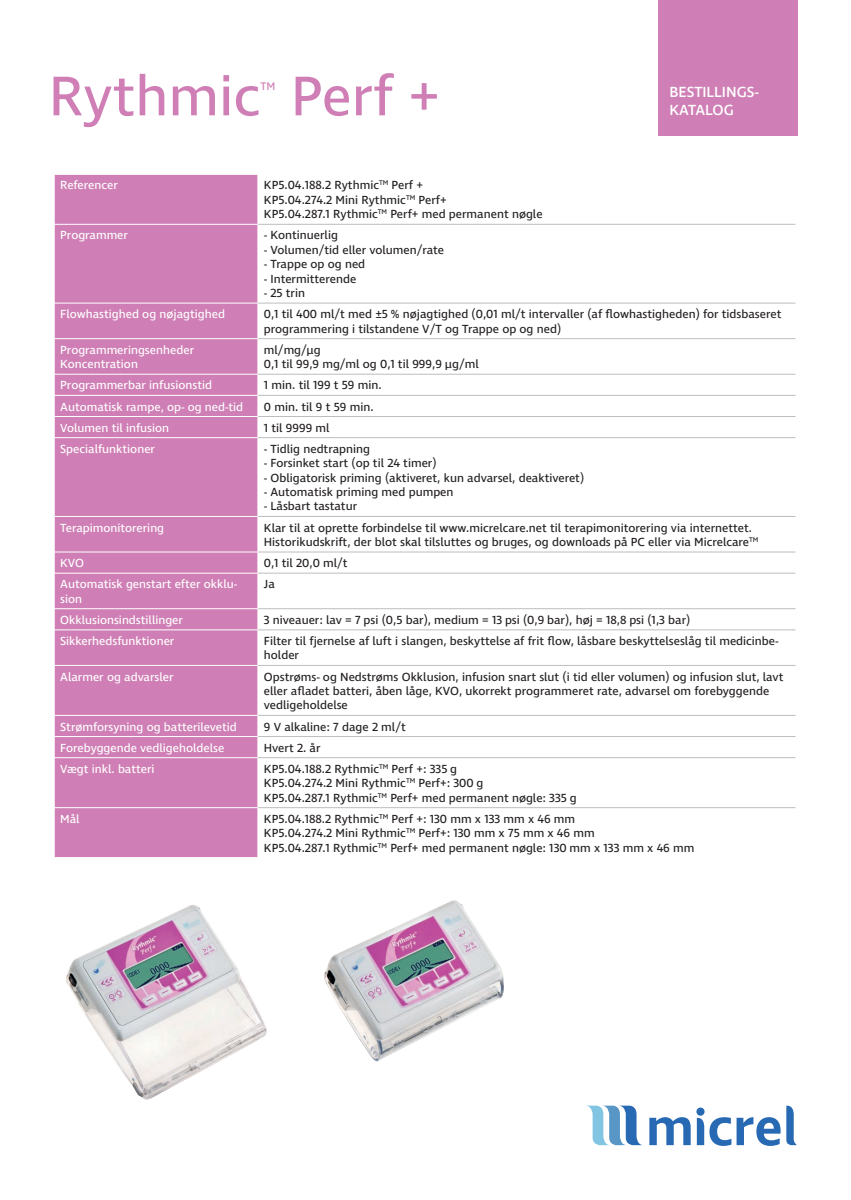
<style>
.page{position:relative;width:851px;height:1200px;background:#fff}
.page>*{position:absolute;margin:0;border:0;box-sizing:border-box;transform-origin:0 0}
.t1{font:57px "Ingra";color:#cf7fb5}
.t2{font:500 15px "Ingra";color:#fff}
.t3{font:12px/14.4px "Ingra";color:#231f20}
.t4{font:12px/14.4px "Ingra";color:#fff}
.t5{font:11.25px "Ingra";color:#cf7fb5}
</style>
<div class="page">
<div style="left:658px;top:0;width:139px;height:135px;background:#cf7fb5"></div>
<div style="left:55px;top:175px;width:202px;height:682px;background:#cf7fb5"></div>
<hr style="left:54px;top:224px;width:204px;height:1px;background:#fff">
<hr style="left:54px;top:303px;width:204px;height:1px;background:#fff">
<hr style="left:54px;top:338px;width:204px;height:1px;background:#fff">
<hr style="left:54px;top:374px;width:204px;height:1px;background:#fff">
<hr style="left:54px;top:395px;width:204px;height:1px;background:#fff">
<hr style="left:54px;top:416px;width:204px;height:1px;background:#fff">
<svg style="left:54px;top:374px;width:1px;height:63px"></svg>
<svg style="left:257px;top:374px;width:1px;height:63px"></svg>
<hr style="left:54px;top:437px;width:204px;height:1px;background:#fff">
<hr style="left:54px;top:516px;width:204px;height:1px;background:#fff">
<hr style="left:54px;top:551px;width:204px;height:1px;background:#fff">
<svg style="left:54px;top:552px;width:1px;height:20px"></svg>
<svg style="left:257px;top:552px;width:1px;height:20px"></svg>
<hr style="left:54px;top:572px;width:204px;height:1px;background:#fff">
<hr style="left:54px;top:608px;width:204px;height:1px;background:#fff">
<svg style="left:54px;top:608px;width:1px;height:21px"></svg>
<svg style="left:257px;top:608px;width:1px;height:21px"></svg>
<hr style="left:54px;top:629px;width:204px;height:1px;background:#fff">
<hr style="left:54px;top:665px;width:204px;height:1px;background:#fff">
<hr style="left:54px;top:715px;width:204px;height:1px;background:#fff">
<hr style="left:54px;top:736px;width:204px;height:1px;background:#fff">
<svg style="left:54px;top:716px;width:1px;height:41px"></svg>
<svg style="left:257px;top:716px;width:1px;height:41px"></svg>
<hr style="left:54px;top:757px;width:204px;height:1px;background:#fff">
<hr style="left:54px;top:807px;width:204px;height:1px;background:#fff">
<hr style="left:258px;top:224px;width:537px;height:1px;background:#bcbdc0">
<hr style="left:258px;top:303px;width:537px;height:1px;background:#bcbdc0">
<hr style="left:258px;top:338px;width:537px;height:1px;background:#bcbdc0">
<hr style="left:258px;top:374px;width:537px;height:1px;background:#bcbdc0">
<hr style="left:258px;top:395px;width:537px;height:1px;background:#bcbdc0">
<hr style="left:258px;top:416px;width:537px;height:1px;background:#bcbdc0">
<hr style="left:258px;top:437px;width:537px;height:1px;background:#bcbdc0">
<hr style="left:258px;top:516px;width:537px;height:1px;background:#bcbdc0">
<hr style="left:258px;top:551px;width:537px;height:1px;background:#bcbdc0">
<hr style="left:258px;top:572px;width:537px;height:1px;background:#bcbdc0">
<hr style="left:258px;top:608px;width:537px;height:1px;background:#bcbdc0">
<hr style="left:258px;top:629px;width:537px;height:1px;background:#bcbdc0">
<hr style="left:258px;top:665px;width:537px;height:1px;background:#bcbdc0">
<hr style="left:258px;top:715px;width:537px;height:1px;background:#bcbdc0">
<hr style="left:258px;top:736px;width:537px;height:1px;background:#bcbdc0">
<hr style="left:258px;top:757px;width:537px;height:1px;background:#bcbdc0">
<hr style="left:258px;top:807px;width:537px;height:1px;background:#bcbdc0">
<svg style="left:586px;top:1105px;width:54px;height:39px"></svg>
<div style="left:696px;top:1107px;width:8px;height:8px;background:#2869b3;border-radius:50%"></div>
<svg style="left:649px;top:1117px;width:41px;height:27px"></svg>
<svg style="left:696px;top:1117px;width:84px;height:28px"></svg>
<svg style="left:786px;top:1105px;width:10px;height:39px"></svg>
<img style="left:324px;top:900px;width:180px;height:162px">
<img style="left:66px;top:905px;width:201px;height:195px">
<p class="t1" style="left:49px;top:61px;width:213px">Rythmic</p>
<p class="t5" style="left:260px;top:79px;width:16px">TM</p>
<p class="t1" style="left:291px;top:61px;width:151px">Perf +</p>
<p class="t2" style="left:669px;top:83px;width:91px">BESTILLINGS-</p>
<p class="t2" style="left:669px;top:101px;width:66px">KATALOG</p>
<p class="t4" style="left:60px;top:179px;width:59px">Referencer</p>
<p class="t3" style="left:264px;top:179px;width:160px">KP5.04.188.2 Rythmic<sup>TM</sup> Perf +</p>
<p class="t3" style="left:264px;top:193px;width:184px">KP5.04.274.2 Mini Rythmic<sup>TM</sup> Perf+</p>
<p class="t3" style="left:264px;top:207px;width:280px">KP5.04.287.1 Rythmic<sup>TM</sup> Perf+ med permanent nøgle</p>
<p class="t4" style="left:60px;top:229px;width:69px">Programmer</p>
<p class="t3" style="left:264px;top:229px;width:75px">- Kontinuerlig</p>
<p class="t3" style="left:264px;top:243px;width:182px">- Volumen/tid eller volumen/rate</p>
<p class="t3" style="left:264px;top:257px;width:103px">- Trappe op og ned</p>
<p class="t3" style="left:264px;top:272px;width:94px">- Intermitterende</p>
<p class="t3" style="left:264px;top:286px;width:43px">- 25 trin</p>
<p class="t4" style="left:60px;top:307px;width:166px">Flowhastighed og nøjagtighed</p>
<p class="t3" style="left:264px;top:307px;width:519px">0,1 til 400 ml/t med ±5 % nøjagtighed (0,01 ml/t intervaller (af flowhastigheden) for tidsbaseret programmering i tilstandene V/T og Trappe op og ned)</p>
<p class="t4" style="left:60px;top:343px;width:135px">Programmeringsenheder<br>Koncentration</p>
<p class="t3" style="left:264px;top:343px;width:216px">ml/mg/µg<br>0,1 til 99,9 mg/ml og 0,1 til 999,9 µg/ml</p>
<p class="t4" style="left:60px;top:378px;width:153px">Programmerbar infusionstid</p>
<p class="t3" style="left:264px;top:378px;width:119px">1 min. til 199 t 59 min.</p>
<p class="t4" style="left:60px;top:400px;width:184px">Automatisk rampe, op- og ned-tid</p>
<p class="t3" style="left:264px;top:400px;width:111px">0 min. til 9 t 59 min.</p>
<p class="t4" style="left:60px;top:421px;width:110px">Volumen til infusion</p>
<p class="t3" style="left:264px;top:421px;width:67px">1 til 9999 ml</p>
<p class="t4" style="left:60px;top:442px;width:96px">Specialfunktioner</p>
<p class="t3" style="left:264px;top:442px;width:108px">- Tidlig nedtrapning</p>
<p class="t3" style="left:264px;top:456px;width:174px">- Forsinket start (op til 24 timer)</p>
<p class="t3" style="left:264px;top:471px;width:322px">- Obligatorisk priming (aktiveret, kun advarsel, deaktiveret)</p>
<p class="t3" style="left:264px;top:485px;width:191px">- Automatisk priming med pumpen</p>
<p class="t3" style="left:264px;top:499px;width:95px">- Låsbart tastatur</p>
<p class="t4" style="left:60px;top:521px;width:105px">Terapimonitorering</p>
<p class="t3" style="left:264px;top:521px;width:496px">Klar til at oprette forbindelse til www.micrelcare.net til terapimonitorering via internettet.<br>Historikudskrift, der blot skal tilsluttes og bruges, og downloads på PC eller via Micrelcare<sup>TM</sup></p>
<p class="t4" style="left:60px;top:556px;width:25px">KVO</p>
<p class="t3" style="left:264px;top:556px;width:85px">0,1 til 20,0 ml/t</p>
<p class="t4" style="left:60px;top:577px;width:178px">Automatisk genstart efter okklu&shy;sion</p>
<p class="t3" style="left:264px;top:577px;width:12px">Ja</p>
<p class="t4" style="left:60px;top:613px;width:124px">Okklusionsindstillinger</p>
<p class="t3" style="left:264px;top:613px;width:428px">3 niveauer: lav = 7 psi (0,5 bar), medium = 13 psi (0,9 bar), høj = 18,8 psi (1,3 bar)</p>
<p class="t4" style="left:60px;top:634px;width:116px">Sikkerhedsfunktioner</p>
<p class="t3" style="left:264px;top:634px;width:516px">Filter til fjernelse af luft i slangen, beskyttelse af frit flow, låsbare beskyttelseslåg til medicinbe&shy;holder</p>
<p class="t4" style="left:60px;top:669px;width:115px">Alarmer og advarsler</p>
<p class="t3" style="left:264px;top:669px;width:521px">Opstrøms- og Nedstrøms Okklusion, infusion snart slut (i tid eller volumen) og infusion slut, lavt eller afladet batteri, åben låge, KVO, ukorrekt programmeret rate, advarsel om forebyggende vedligeholdelse</p>
<p class="t4" style="left:60px;top:719px;width:178px">Strømforsyning og batterilevetid</p>
<p class="t3" style="left:264px;top:719px;width:143px">9 V alkaline: 7 dage 2 ml/t</p>
<p class="t4" style="left:60px;top:740px;width:165px">Forebyggende vedligeholdelse</p>
<p class="t3" style="left:264px;top:740px;width:58px">Hvert 2. år</p>
<p class="t4" style="left:60px;top:762px;width:96px">Vægt inkl. batteri</p>
<p class="t3" style="left:264px;top:762px;width:314px">KP5.04.188.2 Rythmic<sup>TM</sup> Perf +: 335 g<br>KP5.04.274.2 Mini Rythmic<sup>TM</sup> Perf+: 300 g<br>KP5.04.287.1 Rythmic<sup>TM</sup> Perf+ med permanent nøgle: 335 g</p>
<p class="t4" style="left:60px;top:812px;width:21px">Mål</p>
<p class="t3" style="left:264px;top:812px;width:432px">KP5.04.188.2 Rythmic<sup>TM</sup> Perf +: 130 mm x 133 mm x 46 mm<br>KP5.04.274.2 Mini Rythmic<sup>TM</sup> Perf+: 130 mm x 75 mm x 46 mm<br>KP5.04.287.1 Rythmic<sup>TM</sup> Perf+ med permanent nøgle: 130 mm x 133 mm x 46 mm</p>
</div>
